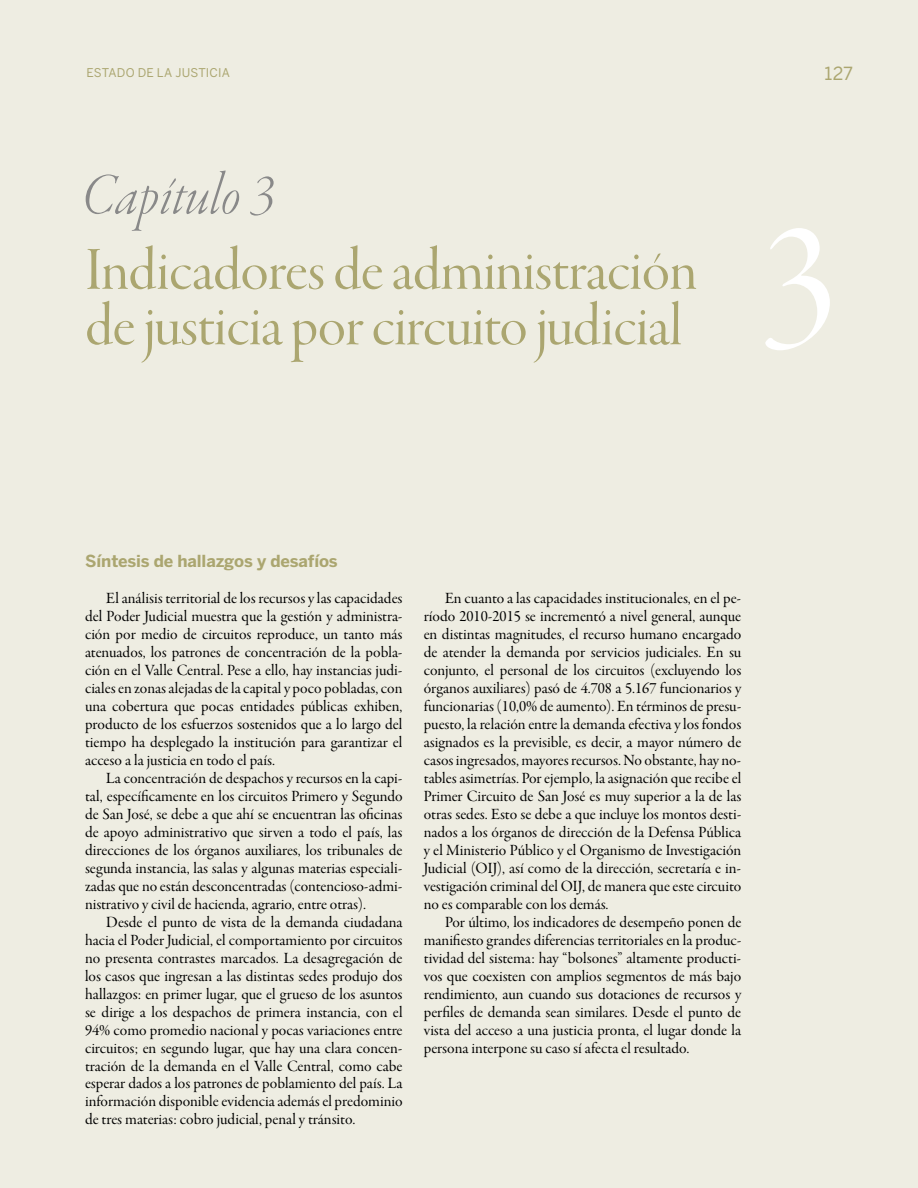
<style>
.page{position:relative;width:918px;height:1188px;background:#eeede2}
.page>*{position:absolute;margin:0;border:0;box-sizing:border-box;transform-origin:0 0}
.t1{font:186.15px "Garamond Premr Pro Disp";color:#fff}
.t2{font:63px/55.5px "Garamond Premr Pro Disp";letter-spacing:-.01em;color:#aba670}
.t3{font:61.5px "Garamond Premr Pro Lt It Disp";color:#898989}
.t4{font:18px "Benton Sans";color:#aba670}
.t5{font:700 16.5px "Benton Sans";letter-spacing:-.01em;color:#aba670}
.t6{font:15.75px/18px "Garamond Premr Pro Subh";color:#000;text-align:justify}
.t7{font:12px "Benton Sans";letter-spacing:.01em;color:#aba670}
</style>
<div class="page">
<p class="t7" style="left:87px;top:65px;width:145px">ESTADO DE LA JUSTICIA</p>
<p class="t4" style="left:825px;top:62px;width:30px">127</p>
<h3 class="t3" style="left:81px;top:163px;width:195px">Capítulo 3</h3>
<h2 class="t2" style="left:85px;top:244px;width:614px">Indicadores de administración de justicia por circuito judicial</h2>
<h1 class="t1" style="left:758px;top:182px;width:79px">3</h1>
<p class="t5" style="left:85px;top:552px;width:254px">Síntesis de hallazgos y desafíos</p>
<p class="t6" style="left:85px;top:590px;width:319px;text-indent:21px">El análisis territorial de los recursos y las capacidades del Poder Judicial muestra que la gestión y administra&shy;ción por medio de circuitos reproduce, un tanto más atenuados, los patrones de concentración de la pobla&shy;ción en el Valle Central. Pese a ello, hay instancias judi&shy;ciales en zonas alejadas de la capital y poco pobladas, con una cobertura que pocas entidades públicas exhiben, producto de los esfuerzos sostenidos que a lo largo del tiempo ha desplegado la institución para garantizar el acceso a la justicia en todo el país.</p>
<p class="t6" style="left:85px;top:770px;width:319px;text-indent:21px">La concentración de despachos y recursos en la capi&shy;tal, específicamente en los circuitos Primero y Segundo de San José, se debe a que ahí se encuentran las oficinas de apoyo administrativo que sirven a todo el país, las direcciones de los órganos auxiliares, los tribunales de segunda instancia, las salas y algunas materias especiali&shy;zadas que no están desconcentradas (contencioso-admi&shy;nistrativo y civil de hacienda, agrario, entre otras).</p>
<p class="t6" style="left:85px;top:914px;width:319px;text-indent:21px">Desde el punto de vista de la demanda ciudadana hacia el Poder Judicial, el comportamiento por circuitos no presenta contrastes marcados. La desagregación de los casos que ingresan a las distintas sedes produjo dos hallazgos: en primer lugar, que el grueso de los asuntos se dirige a los despachos de primera instancia, con el 94% como promedio nacional y pocas variaciones entre circuitos; en segundo lugar, que hay una clara concen&shy;tración de la demanda en el Valle Central, como cabe esperar dados a los patrones de poblamiento del país. La información disponible evidencia además el predominio de tres materias: cobro judicial, penal y tránsito.</p>
<p class="t6" style="left:424px;top:590px;width:319px;text-indent:21px">En cuanto a las capacidades institucionales, en el pe&shy;ríodo 2010-2015 se incrementó a nivel general, aunque en distintas magnitudes, el recurso humano encargado de atender la demanda por servicios judiciales. En su conjunto, el personal de los circuitos (excluyendo los órganos auxiliares) pasó de 4.708 a 5.167 funcionarios y funcionarias (10,0% de aumento). En términos de presu&shy;puesto, la relación entre la demanda efectiva y los fondos asignados es la previsible, es decir, a mayor número de casos ingresados, mayores recursos. No obstante, hay no&shy;tables asimetrías. Por ejemplo, la asignación que recibe el Primer Circuito de San José es muy superior a la de las otras sedes. Esto se debe a que incluye los montos desti&shy;nados a los órganos de dirección de la Defensa Pública y el Ministerio Público y el Organismo de Investigación Judicial (OIJ), así como de la dirección, secretaría e in&shy;vestigación criminal del OIJ, de manera que este circuito no es comparable con los demás.</p>
<p class="t6" style="left:424px;top:914px;width:319px;text-indent:21px">Por último, los indicadores de desempeño ponen de manifiesto grandes diferencias territoriales en la produc&shy;tividad del sistema: hay “bolsones” altamente producti&shy;vos que coexisten con amplios segmentos de más bajo rendimiento, aun cuando sus dotaciones de recursos y perfiles de demanda sean similares. Desde el punto de vista del acceso a una justicia pronta, el lugar donde la persona interpone su caso sí afecta el resultado.</p>
</div>
